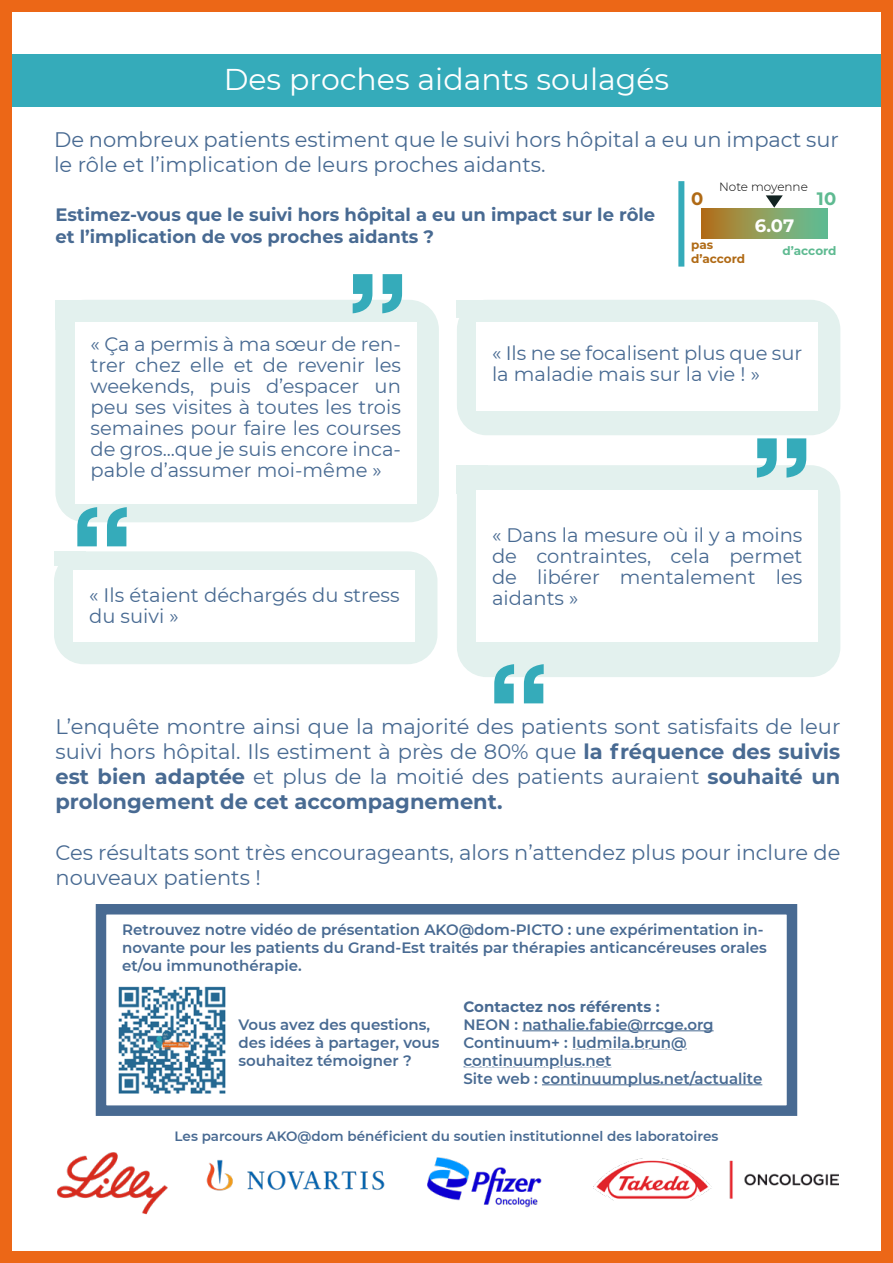
<style>
.page{position:relative;width:893px;height:1263px;background:#fff}
.page>*{position:absolute;margin:0;border:0;box-sizing:border-box;transform-origin:0 0}
.t1{font:118.5px "Chicago";color:#35abba}
.t2{font:30px "Montserrat";color:#fff}
.t3{font:21px/25.2px "Montserrat";color:#486a92}
.t4{font:19.5px/21px "Montserrat";color:#486a92;text-align:justify}
.t5{font:700 18px/21.6px "Montserrat";color:#486a92}
.t6{font:700 18px "Montserrat";color:#fff}
.t7{font:700 18px "Montserrat";color:#5eba91}
.t8{font:700 18px "Montserrat";color:#b06a15}
.t9{font:600 15px/18px "Montserrat";color:#486a92}
.t10{font:700 15px "Montserrat";color:#486a92}
.t11{font:600 13.5px "Montserrat";color:#486a92}
.t12{font:700 12px/14.4px "Montserrat";letter-spacing:-.005em;color:#b06a15}
.t13{font:300 12px "Montserrat";color:#000}
.t14{font:700 12px "Montserrat";letter-spacing:-.005em;color:#5eba91}
.s1{font-weight:700}
.s2{color:#fff}
</style>
<div class="page">
<div style="left:0;top:0;width:893px;height:1263px;background:#fff;border:12px solid #ec6717"></div>
<div style="left:96px;top:904px;width:701px;height:212px;border:10px solid #486a92"></div>
<hr style="left:522px;top:1030px;width:192px;height:1px;background:#486a92">
<hr style="left:572px;top:1048px;width:115px;height:1px;background:#486a92">
<hr style="left:463px;top:1066px;width:148px;height:1px;background:#486a92">
<hr style="left:542px;top:1084px;width:220px;height:1px;background:#486a92">
<img style="left:118px;top:986px;width:108px;height:108px">
<img style="left:57px;top:1152px;width:111px;height:63px">
<img style="left:206px;top:1159px;width:179px;height:32px">
<img style="left:427px;top:1157px;width:115px;height:51px">
<img style="left:593px;top:1158px;width:246px;height:43px">
<div style="left:12px;top:54px;width:869px;height:52px;background:#35abba"></div>
<div style="left:678px;top:181px;width:6px;height:86px;background:#35abba"></div>
<div style="left:701px;top:209px;width:126px;height:29px;background:linear-gradient(to right,#b8741c,#62c39b)"></div>
<div style="left:55px;top:300px;width:384px;height:222px;background:#e3f1ee;border-radius:30px"></div>
<div style="left:55px;top:300px;width:31px;height:29px;background:#e3f1ee"></div>
<div style="left:75px;top:322px;width:342px;height:182px;background:#fff"></div>
<div style="left:457px;top:465px;width:383px;height:212px;background:#e3f1ee;border-radius:30px"></div>
<div style="left:457px;top:465px;width:31px;height:28px;background:#e3f1ee"></div>
<div style="left:476px;top:490px;width:342px;height:152px;background:#fff"></div>
<div style="left:54px;top:551px;width:383px;height:113px;background:#e3f1ee;border-radius:30px"></div>
<div style="left:54px;top:551px;width:31px;height:15px;background:#e3f1ee"></div>
<div style="left:73px;top:570px;width:342px;height:72px;background:#fff"></div>
<div style="left:457px;top:300px;width:383px;height:135px;background:#e3f1ee;border-radius:30px"></div>
<div style="left:457px;top:300px;width:31px;height:18px;background:#e3f1ee"></div>
<div style="left:476px;top:322px;width:342px;height:89px;background:#fff"></div>
<svg style="left:766px;top:195px;width:17px;height:13px"></svg>
<h2 class="t2" style="left:224px;top:59px;width:447px">Des proches aidants soulagés</h2>
<p class="t3" style="left:54px;top:126px;width:786px">De nombreux patients estiment que le suivi hors hôpital a eu un impact sur le rôle et l’implication de leurs proches aidants.</p>
<p class="t5" style="left:55px;top:203px;width:601px">Estimez-vous que le suivi hors hôpital a eu un impact sur le rôle et l’implication de vos proches aidants ?</p>
<h1 class="t1" style="left:343px;top:230px;width:71px">”</h1>
<p class="t13" style="left:719px;top:178px;width:90px">Note moyenne</p>
<p class="t8" style="left:691px;top:185px;width:14px">0</p>
<p class="t7" style="left:817px;top:185px;width:21px">10</p>
<p class="t12" style="left:691px;top:236px;width:56px">pas d’accord</p>
<p class="t14" style="left:782px;top:242px;width:56px">d’accord</p>
<p class="t6" style="left:755px;top:213px;width:41px">6.07</p>
<p class="t4" style="left:91px;top:333px;width:312px">« Ça a permis à ma sœur de ren&shy;trer chez elle et de revenir les weekends, puis d’espacer un peu ses visites à toutes les trois semaines pour faire les courses de gros...que je suis encore inca&shy;pable d’assumer moi-même »</p>
<h1 class="t1" style="left:67px;top:463px;width:71px">“</h1>
<p class="t4" style="left:492px;top:342px;width:312px">« Ils ne se focalisent plus que sur la maladie mais sur la vie ! »</p>
<h1 class="t1" style="left:747px;top:394px;width:71px">”</h1>
<p class="t4" style="left:492px;top:524px;width:312px">« Dans la mesure où il y a moins de contraintes, cela permet de libérer mentalement les</p>
<p class="t4" style="left:89px;top:584px;width:312px">« Ils étaient déchargés du stress</p>
<p class="t4" style="left:492px;top:587px;width:88px">aidants »</p>
<p class="t4" style="left:89px;top:605px;width:91px">du suivi »</p>
<h1 class="t1" style="left:484px;top:620px;width:71px">“</h1>
<p class="t3" style="left:55px;top:713px;width:786px;text-align:justify">L’enquête montre ainsi que la majorité des patients sont satisfaits de leur suivi hors hôpital. Ils estiment à près de 80% que <span class="s1">la fréquence des suivis est bien adaptée</span> et plus de la moitié des patients auraient <span class="s1">souhaité un prolongement de cet accompagnement.</span></p>
<p class="t3" style="left:55px;top:839px;width:786px">Ces résultats sont très encourageants, alors n’attendez plus pour inclure de nouveaux patients !</p>
<p class="t9" style="left:122px;top:920px;width:646px">Retrouvez notre vidéo de présentation AKO@dom-PICTO : une expérimentation in&shy;novante pour les patients du Grand-Est traités par thérapies anticancéreuses orales et/ou immunothérapie.</p>
<p class="t10" style="left:463px;top:995px;width:198px">Contactez nos réfé rents :</p>
<p class="t9" style="left:463px;top:1015px;width:252px">NEON : nathalie.fabie@rrcge.org<br>Continuum+ : <span class="s2">ludmila.brun@ continuumplus.net</span></p>
<p class="t9" style="left:463px;top:1069px;width:300px">Site web : continuumplus.net/actualite</p>
<p class="t9" style="left:238px;top:1015px;width:203px">Vous avez des questions, des idées à partager, vous souhaitez témoigner ?</p>
<p class="t11" style="left:175px;top:1126px;width:545px">Les parcours AKO@dom bénéficient du soutien institutionnel des laboratoires</p>
</div>
